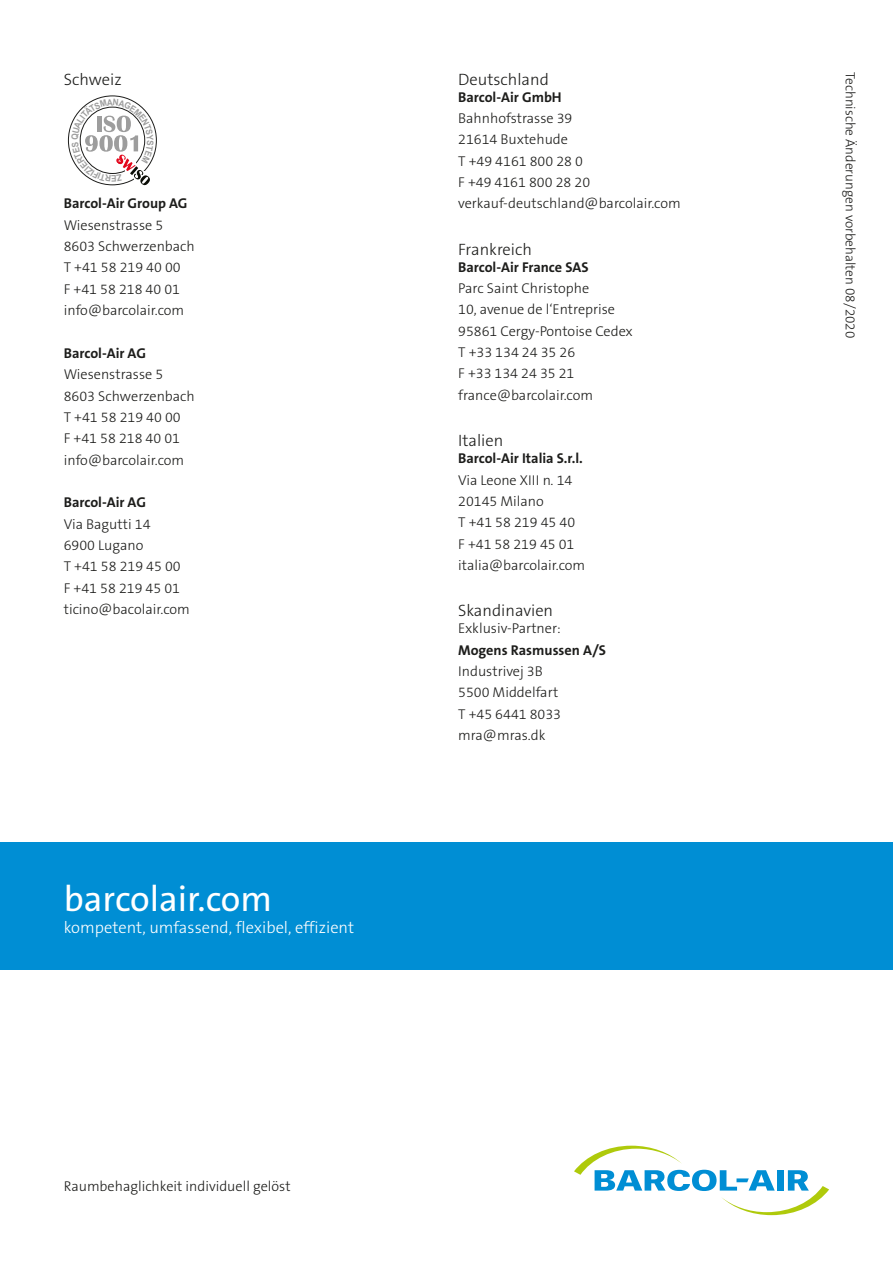
<style>
.page{position:relative;width:893px;height:1263px;background:#fff}
.page>*{position:absolute;margin:0;border:0;box-sizing:border-box;transform-origin:0 0}
.t1{font:36px "The Sans B W5 Plain";color:#fff}
.t2{font:300 16.5px "The Sans B W3";color:#1d1d1b}
.t3{font:300 16.5px "The Sans B W3";color:#fff}
.t4{font:300 14.25px/21.3px "The Sans B W3";color:#1d1d1b}
.t5{font:700 14.25px "The Sans B W7";color:#1d1d1b}
.t6{font:300 13.5px "The Sans B W3";color:#1d1d1b}
</style>
<div class="page">
<svg style="left:574px;top:1146px;width:255px;height:69px"></svg>
<div style="left:0;top:842px;width:893px;height:127px;background:#008ed4"></div>
<svg style="left:68px;top:96px;width:88px;height:89px"></svg>
<p class="t2" style="left:64px;top:68px;width:59px">Schweiz</p>
<p class="t5" style="left:64px;top:194px;width:125px">Barcol-Air Group AG</p>
<p class="t4" style="left:64px;top:214px;width:133px">Wiesenstrasse 5<br>8603 Schwerzenbach<br>T +41 58 219 40 00<br>F +41 58 218 40 01 info@barcolair.com</p>
<p class="t5" style="left:64px;top:344px;width:84px">Barcol-Air AG</p>
<p class="t4" style="left:64px;top:364px;width:133px">Wiesenstrasse 5<br>8603 Schwerzenbach<br>T +41 58 219 40 00<br>F +41 58 218 40 01 info@barcolair.com</p>
<p class="t5" style="left:64px;top:493px;width:84px">Barcol-Air AG</p>
<p class="t4" style="left:64px;top:513px;width:128px">Via Bagutti 14<br>6900 Lugano<br>T +41 58 219 45 00<br>F +41 58 219 45 01 ticino@bacolair.com</p>
<h1 class="t1" style="left:64px;top:875px;width:210px">barcolair.com</h1>
<p class="t3" style="left:64px;top:917px;width:292px">kompetent, umfassend, flexibel, effizient</p>
<p class="t4" style="left:64px;top:1175px;width:228px">Raumbehaglichkeit individuell gelöst</p>
<p class="t2" style="left:458px;top:68px;width:92px">Deutschland</p>
<p class="t5" style="left:458px;top:88px;width:105px">Barcol-Air GmbH</p>
<p class="t4" style="left:458px;top:108px;width:224px">Bahnhofstrasse 39<br>21614 Buxtehude<br>T +49 4161 800 28 0<br>F +49 4161 800 28 20 verkauf-deutschland@barcolair.com</p>
<p class="t2" style="left:458px;top:238px;width:75px">Frankreich</p>
<p class="t5" style="left:458px;top:258px;width:132px">Barcol-Air France SAS</p>
<p class="t4" style="left:458px;top:278px;width:176px">Parc Saint Christophe<br>10, avenue de l‘Entreprise<br>95861 Cergy-Pontoise Cedex<br>T +33 134 24 35 26<br>F +33 134 24 35 21 france@barcolair.com</p>
<p class="t2" style="left:458px;top:430px;width:47px">Italien</p>
<p class="t5" style="left:458px;top:449px;width:126px">Barcol-Air Italia S.r.l.</p>
<p class="t4" style="left:458px;top:469px;width:129px">Via Leone XIII n. 14<br>20145 Milano<br>T +41 58 219 45 40<br>F +41 58 219 45 01 italia@barcolair.com</p>
<p class="t2" style="left:458px;top:600px;width:97px">Skandinavien</p>
<p class="t4" style="left:458px;top:618px;width:104px">Exklusiv-Partner:</p>
<p class="t5" style="left:458px;top:641px;width:149px">Mogens Rasmussen A/S</p>
<p class="t4" style="left:458px;top:661px;width:104px">Industrivej 3B<br>5500 Middelfart<br>T +45 6441 8033 mra@mras.dk</p>
<p class="t6" style="left:859px;top:72px;width:267px;rotate:90deg">Technische Änderungen vorbehalten 08/2020</p>
</div>
